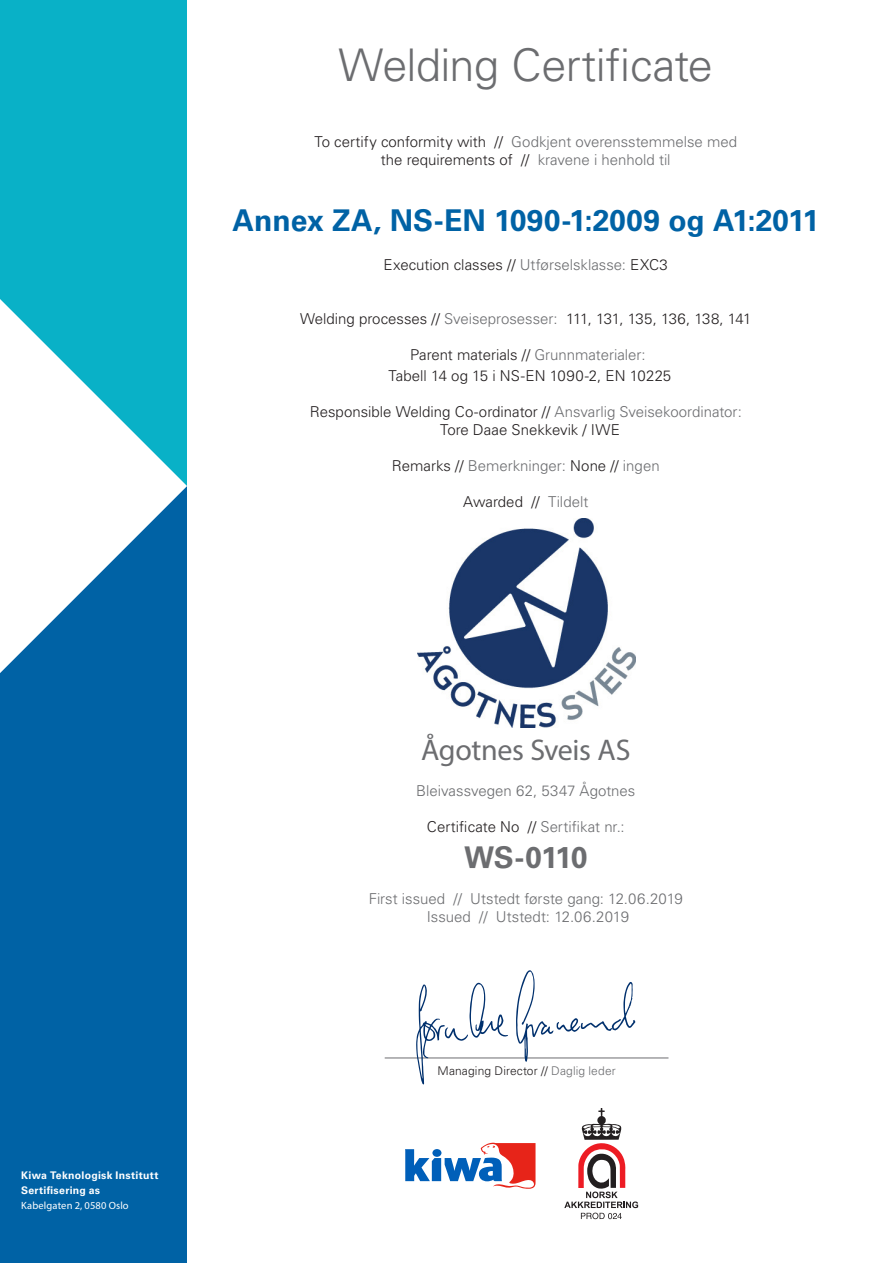
<style>
.page{position:relative;width:893px;height:1263px;background:#fff}
.page>*{position:absolute;margin:0;border:0;box-sizing:border-box;transform-origin:0 0}
.certificate_title{font:300 45px "Univers LT Std";letter-spacing:-.015em;color:#6c6d70}
.certificate{font:700 30px "Univers LT Std";letter-spacing:-.005em;color:#0062a5}
.company_name{font:30px "Myriad Pro";letter-spacing:-.015em;color:#6c6d70}
.product_service_name{font:700 30px "Univers LT Std";letter-spacing:-.03em;color:#6c6d70}
.explanation_text{font:300 15px "Univers LT Std";color:#231f20}
.explanation_text-2{font:300 15px "Univers LT Std";color:#6c6d70}
.small_text{font:300 12px "Univers LT Std";letter-spacing:.01em;color:#231f20}
.t1{font:700 10.5px/15px "Univers LT Std";letter-spacing:.025em;color:#fff}
.t2{font:10.5px "Myriad Pro";letter-spacing:.015em;color:#fff}
.s1{color:#231f20}
.s2{color:#6c6d70}
</style>
<div class="page">
<div style="left:0;top:486px;width:187px;height:777px;background:#0062a5"></div>
<div style="left:0;top:0;width:187px;height:486px;background:#09b1c7"></div>
<svg style="left:0;top:299px;width:187px;height:374px;fill:#fff"></svg>
<hr style="left:385px;top:1057px;width:283px;height:1px;background:#6c6d70">
<svg style="left:405px;top:1142px;width:130px;height:47px"></svg>
<div style="left:432px;top:1149px;width:9px;height:8px;background:#005fb9;border-radius:50%"></div>
<svg style="left:564px;top:1108px;width:74px;height:111px"></svg>
<img style="left:417px;top:519px;width:219px;height:208px">
<svg style="left:516px;top:970px;width:119px;height:92px"></svg>
<svg style="left:416px;top:982px;width:92px;height:102px"></svg>
<p class="certificate_title" style="left:339px;top:38px;width:376px">Welding Certificate</p>
<p class="explanation_text-2" style="left:314px;top:133px;width:424px"><span class="s1">To certify conformity with //</span> Godkjent overensstemmelse med</p>
<p class="explanation_text" style="left:381px;top:151px;width:291px">the requirements of // <span class="s2">kravene i henhold til</span></p>
<p class="certificate" style="left:233px;top:203px;width:588px">Annex ZA, NS-EN 1090-1:2009 og A1:2011</p>
<p class="explanation_text" style="left:384px;top:256px;width:286px">Execution classes // <span class="s2">Utførselsklasse:</span> EXC3</p>
<p class="explanation_text" style="left:300px;top:310px;width:453px">Welding processes // <span class="s2">Sveiseprosesser:</span> 111, 131, 135, 136, 138, 141</p>
<p class="explanation_text" style="left:410px;top:346px;width:237px">Parent materials // <span class="s2">Grunnmaterialer:</span></p>
<p class="explanation_text" style="left:389px;top:367px;width:284px">Tabell 14 og 15 i NS-EN 1090-2, EN 10225</p>
<p class="explanation_text" style="left:310px;top:403px;width:434px">Responsible Welding Co-ordinator // <span class="s2">Ansvarlig Sveisekoordinator:</span></p>
<p class="explanation_text" style="left:440px;top:421px;width:181px">Tore Daae Snekkevik / IWE</p>
<p class="explanation_text-2" style="left:392px;top:457px;width:269px"><span class="s1">Remarks //</span> Bemerkninger: <span class="s1">None //</span> ingen</p>
<p class="explanation_text" style="left:463px;top:493px;width:127px">Awarded // <span class="s2">Tildelt</span></p>
<p class="t1" style="left:21px;top:1168px;width:139px">Kiwa Teknologisk Institutt<br>Sertifisering as</p>
<p class="t2" style="left:21px;top:1199px;width:109px">Kabelgaten 2, 0580 Oslo</p>
<p class="company_name" style="left:421px;top:731px;width:211px">Ågotnes Sveis AS</p>
<p class="explanation_text-2" style="left:416px;top:781px;width:221px">Bleivassvegen 62, 5347 Ågotnes</p>
<p class="explanation_text" style="left:427px;top:817px;width:199px">Certificate No // <span class="s2">Sertifikat nr.:</span></p>
<p class="product_service_name" style="left:464px;top:839px;width:125px">WS-0110</p>
<p class="explanation_text-2" style="left:369px;top:889px;width:316px">First issued // Utstedt første gang: 12.06.2019</p>
<p class="explanation_text-2" style="left:427px;top:907px;width:204px">Issued // Utstedt: 12.06.2019</p>
<p class="small_text" style="left:437px;top:1063px;width:180px">Managing Director // <span class="s2">Daglig leder</span></p>
</div>
